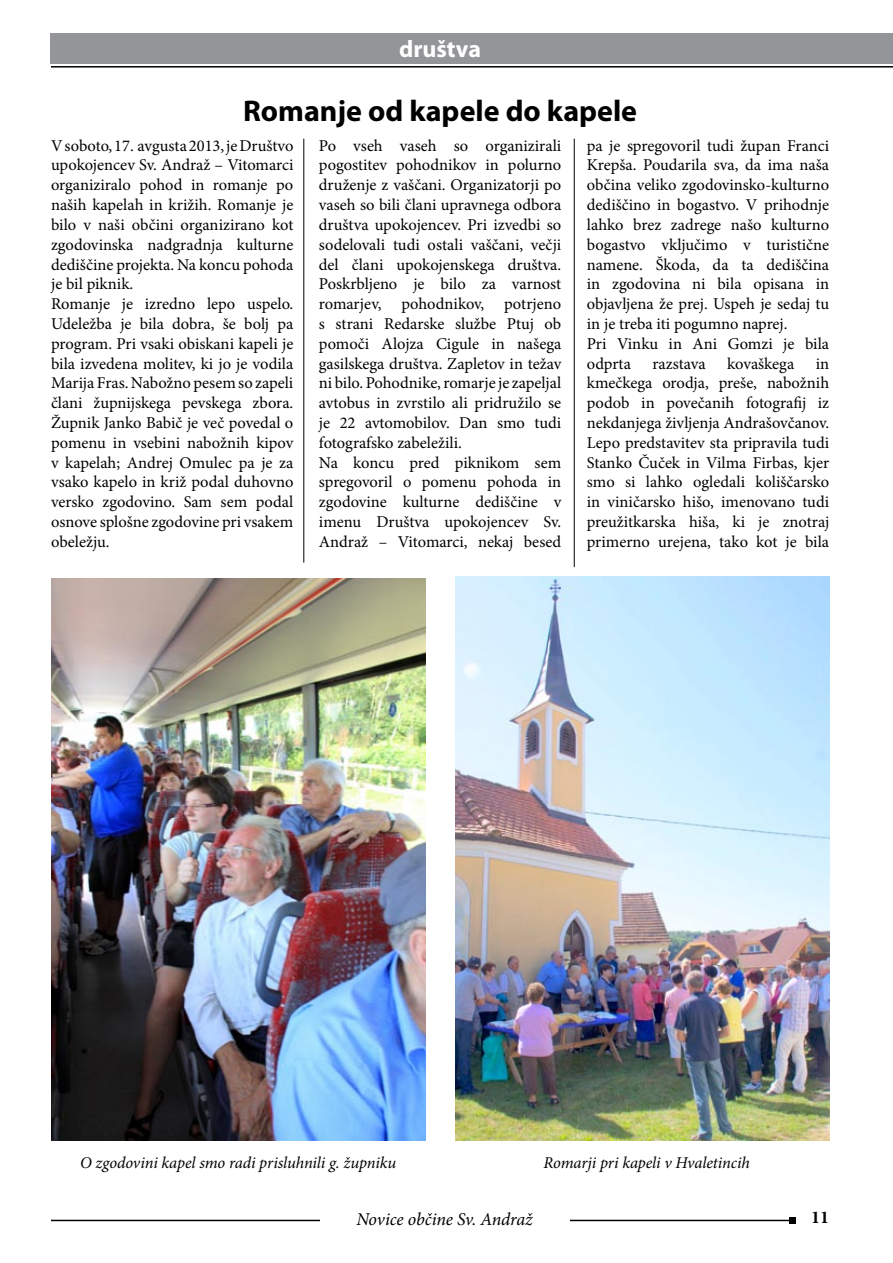
<style>
.page{position:relative;width:893px;height:1263px;background:#fff}
.page>*{position:absolute;margin:0;border:0;box-sizing:border-box;transform-origin:0 0}
.t1{font:700 30px "Myriad Pro";color:#000}
.t2{font:700 24px "Myriad Pro";color:#fff}
.t3{font:italic 18px "Minion Pro";letter-spacing:-.01em;color:#000}
.t4{font:700 18px "Minion Pro";color:#000}
.t5{font:16.5px/19.8px "Minion Pro";color:#000}
.t6{font:italic 16.5px "Minion Pro";letter-spacing:-.01em;color:#000}
</style>
<div class="page">
<hr style="left:51px;top:1220px;width:741px;height:1px;background:#000">
<svg style="left:789px;top:1217px;width:6px;height:6px"></svg>
<div style="left:320px;top:1211px;width:249px;height:14px;background:#fff"></div>
<hr style="left:304px;top:139px;width:1px;height:423px;background:#000">
<hr style="left:574px;top:139px;width:1px;height:428px;background:#000">
<hr style="left:51px;top:66px;width:842px;height:2px;background:#000">
<div style="left:51px;top:33px;width:842px;height:31px;background:#939598"></div>
<img style="left:51px;top:578px;width:374px;height:562px">
<img style="left:455px;top:576px;width:374px;height:565px">
<h2 class="t2" style="left:399px;top:33px;width:83px">društva</h2>
<h1 class="t1" style="left:243px;top:92px;width:396px">Romanje od kapele do kapele</h1>
<p class="t5" style="left:51px;top:136px;width:244px">V soboto, 17. avgusta 2013, je Društvo upokojencev Sv. Andraž – Vitomarci organiziralo pohod in romanje po naših kapelah in križih. Romanje je bilo v naši občini organizirano kot zgodovinska nadgradnja kulturne dediščine projekta. Na koncu pohoda je bil piknik.<br>Romanje je izredno lepo uspelo.<br>Udeležba je bila dobra, še bolj pa program. Pri vsaki obiskani kapeli je bila izvedena molitev, ki jo je vodila<br>Marija Fras. Nabožno pesem so zapeli člani župnijskega pevskega zbora.<br>Župnik Janko Babič je več povedal o pomenu in vsebini nabožnih kipov v kapelah; Andrej Omulec pa je za vsako kapelo in križ podal duhovno versko zgodovino. Sam sem podal osnove splošne zgodovine pri vsakem obeležju.</p>
<p class="t5" style="left:319px;top:136px;width:244px">Po vseh vaseh so organizirali pogostitev pohodnikov in polurno druženje z vaščani. Organizatorji po vaseh so bili člani upravnega odbora društva upokojencev. Pri izvedbi so sodelovali tudi ostali vaščani, večji del člani upokojenskega društva.<br>Poskrbljeno je bilo za varnost romarjev, pohodnikov, potrjeno s strani Redarske službe Ptuj ob pomoči Alojza Cigule in našega gasilskega društva. Zapletov in težav ni bilo. Pohodnike, romarje je zapeljal avtobus in zvrstilo ali pridružilo se je 22 avtomobilov. Dan smo tudi fotografsko zabeležili.<br>Na koncu pred piknikom sem spregovoril o pomenu pohoda in zgodovine kulturne dediščine v imenu Društva upokojencev Sv.<br>Andraž – Vitomarci, nekaj besed</p>
<p class="t5" style="left:587px;top:136px;width:244px">pa je spregovoril tudi župan Franci<br>Krepša. Poudarila sva, da ima naša občina veliko zgodovinsko-kulturno dediščino in bogastvo. V prihodnje lahko brez zadrege našo kulturno bogastvo vključimo v turistične namene. Škoda, da ta dediščina in zgodovina ni bila opisana in objavljena že prej. Uspeh je sedaj tu in je treba iti pogumno naprej.<br>Pri Vinku in Ani Gomzi je bila odprta</p>
<p class="t5" style="left:652px;top:353px;width:55px">razstava</p>
<p class="t5" style="left:727px;top:353px;width:69px">kovaškega</p>
<p class="t5" style="left:587px;top:353px;width:244px;text-align:justify;text-indent:229px">in kmečkega orodja, preše, nabožnih podob in povečanih fotografij iz nekdanjega življenja Andrašovčanov.<br>Lepo predstavitev sta pripravila tudi Stanko Čuček in Vilma Firbas, kjer smo si lahko ogledali koliščarsko in viničarsko hišo, imenovano tudi preužitkarska hiša, ki je znotraj primerno urejena, tako kot je bila</p>
<p class="t6" style="left:80px;top:1151px;width:317px">O zgodovini kapel smo radi prisluhnili g. župniku</p>
<p class="t6" style="left:543px;top:1151px;width:208px">Romarji pri kapeli v Hvaletincih</p>
<p class="t3" style="left:356px;top:1207px;width:178px">Novice občine Sv. Andraž</p>
<p class="t4" style="left:811px;top:1205px;width:19px">11</p>
</div>
